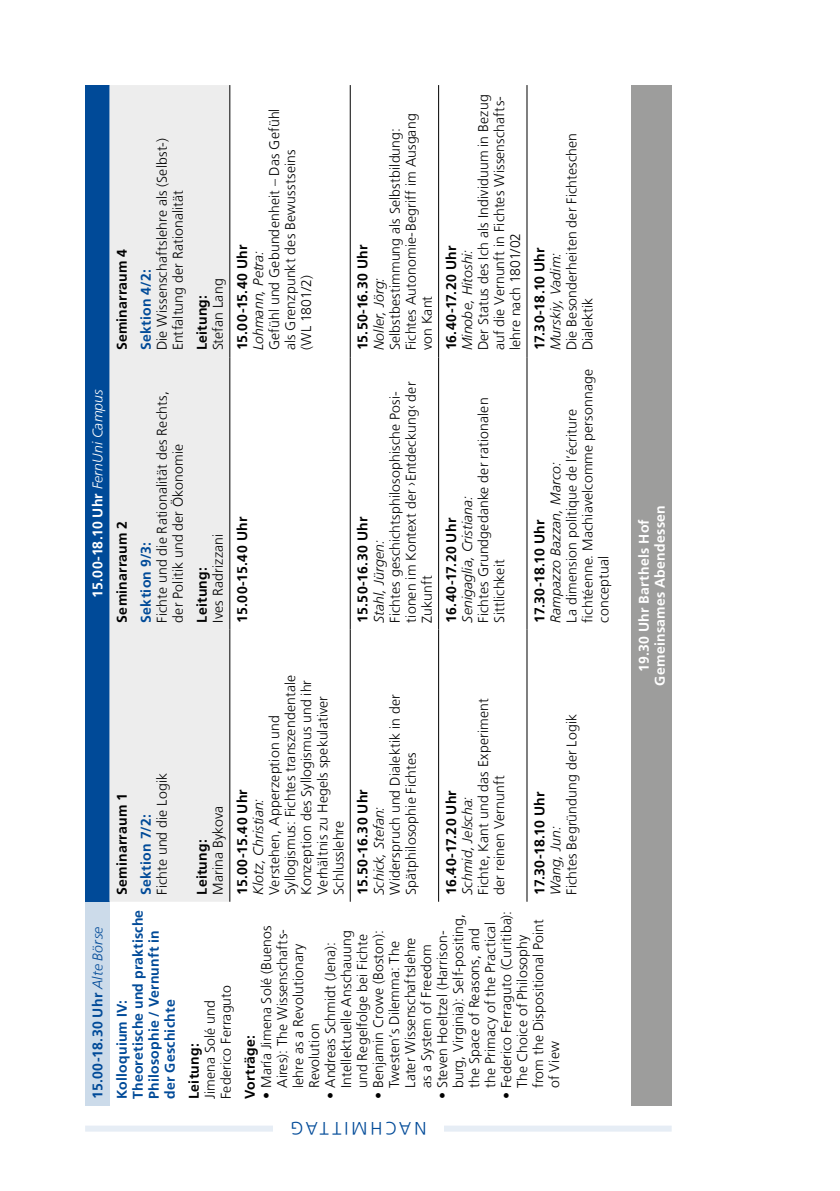
<style>
.page{position:relative;width:840px;height:1191px;background:#fff}
.page>*{position:absolute;margin:0;border:0;box-sizing:border-box;transform-origin:0 0}
.Subheadline{font:300 18px "Frutiger LT Com";letter-spacing:.165em;color:#004a98}
.Fließtext{font:300 14px/16px "Frutiger LT Com";letter-spacing:.01em;color:#000}
.Fließtext-2{font:700 14px "Frutiger LT Com";letter-spacing:.015em;color:#000}
.Fließtext-3{font:italic 300 14px "Frutiger LT Com";letter-spacing:.01em;color:#000}
.Fließtext-4{font:700 14px/16px "Frutiger LT Com";letter-spacing:.015em;color:#004a98}
.Fließtext-5{font:700 14px "Frutiger LT Com";letter-spacing:.02em;color:#fff}
.s1{font-weight:300;font-style:italic}
</style>
<div class="page">
<div style="left:85px;top:901px;width:24px;height:205px;background:#ccdbea"></div>
<div style="left:85px;top:85px;width:24px;height:816px;background:#004a98"></div>
<svg style="left:109px;top:85px;width:120px;height:816px;background:#d8dee5"></svg>
<div style="left:631px;top:85px;width:40px;height:1021px;background:#9d9d9c"></div>
<hr style="left:229px;top:629px;width:1px;height:272px;background:#000">
<hr style="left:229px;top:357px;width:1px;height:272px;background:#000">
<hr style="left:229px;top:85px;width:1px;height:272px;background:#000">
<hr style="left:350px;top:629px;width:1px;height:272px;background:#000">
<hr style="left:350px;top:357px;width:1px;height:272px;background:#000">
<hr style="left:350px;top:85px;width:1px;height:272px;background:#000">
<hr style="left:438px;top:629px;width:1px;height:272px;background:#000">
<hr style="left:438px;top:357px;width:1px;height:272px;background:#000">
<hr style="left:438px;top:85px;width:1px;height:272px;background:#000">
<hr style="left:526px;top:629px;width:1px;height:272px;background:#000">
<hr style="left:526px;top:357px;width:1px;height:272px;background:#000">
<hr style="left:526px;top:85px;width:1px;height:272px;background:#000">
<div style="left:85px;top:1125px;width:586px;height:6px;background:#e6edf5"></div>
<div style="left:273px;top:1114px;width:170px;height:28px;background:#fff"></div>
<p class="Fließtext-2" style="left:114px;top:350px;width:103px;rotate:-90deg">Seminarraum 4</p>
<p class="Fließtext" style="left:154px;top:350px;width:214px;rotate:-90deg">Die Wissenschaftslehre als (Selbst-)<br>Entfaltung der Rationalität</p>
<p class="Fließtext-4" style="left:138px;top:350px;width:83px;rotate:-90deg">Sektion 4/2:</p>
<p class="Fließtext" style="left:210px;top:350px;width:73px;rotate:-90deg">Stefan Lang</p>
<p class="Fließtext-2" style="left:194px;top:350px;width:57px;rotate:-90deg">Leitung:</p>
<p class="Fließtext" style="left:266px;top:350px;width:243px;rotate:-90deg">Gefühl und Gebundenheit – Das Gefühl als Grenzpunkt des Bewusstseins<br>(WL 1801/2)</p>
<p class="Fließtext-2" style="left:234px;top:350px;width:107px;rotate:-90deg">15.00-15.40 Uhr</p>
<p class="Fließtext-3" style="left:250px;top:350px;width:101px;rotate:-90deg">Lohmann, Petra:</p>
<p class="Fließtext-5" style="left:89px;top:597px;width:210px;rotate:-90deg">15.00-18.10 Uhr <span class="s1">FernUni Campus</span></p>
<p class="Fließtext-2" style="left:114px;top:622px;width:103px;rotate:-90deg">Seminarraum 2</p>
<p class="Fließtext" style="left:154px;top:622px;width:233px;rotate:-90deg">Fichte und die Rationalität des Rechts, der Politik und der Ökonomie</p>
<p class="Fließtext-4" style="left:138px;top:622px;width:82px;rotate:-90deg">Sektion 9/3:</p>
<p class="Fließtext" style="left:210px;top:622px;width:90px;rotate:-90deg">Ives Radrizzani</p>
<p class="Fließtext-2" style="left:194px;top:622px;width:57px;rotate:-90deg">Leitung:</p>
<p class="Fließtext-2" style="left:234px;top:622px;width:107px;rotate:-90deg">15.00-15.40 Uhr</p>
<p class="Fließtext" style="left:387px;top:350px;width:238px;rotate:-90deg">Selbstbestimmung als Selbstbildung:<br>Fichtes Autonomie-Begriff im Ausgang von Kant</p>
<p class="Fließtext-2" style="left:354px;top:350px;width:107px;rotate:-90deg">15.50-16.30 Uhr</p>
<p class="Fließtext-3" style="left:370px;top:350px;width:74px;rotate:-90deg">Noller, Jörg:</p>
<p class="Fließtext" style="left:387px;top:622px;width:242px;rotate:-90deg">Fichtes geschichtsphilosophische Posi&shy;tionen im Kontext der ›Entdeckung‹ der<br>Zukunft</p>
<p class="Fließtext-2" style="left:354px;top:622px;width:107px;rotate:-90deg">15.50-16.30 Uhr</p>
<p class="Fließtext-3" style="left:370px;top:622px;width:84px;rotate:-90deg">Stahl, Jürgen:</p>
<p class="Fließtext" style="left:475px;top:350px;width:257px;text-align:justify;rotate:-90deg">Der Status des Ich als Individuum in Bezug auf die Vernunft in Fichtes Wissenschafts&shy;lehre nach 1801/02</p>
<p class="Fließtext-2" style="left:442px;top:350px;width:106px;rotate:-90deg">16.40-17.20 Uhr</p>
<p class="Fließtext-3" style="left:458px;top:350px;width:102px;rotate:-90deg">Minobe, Hitoshi:</p>
<p class="Fließtext" style="left:475px;top:622px;width:226px;rotate:-90deg">Fichtes Grundgedanke der rationalen<br>Sittlichkeit</p>
<p class="Fließtext-3" style="left:458px;top:622px;width:128px;rotate:-90deg">Senigaglia, Cristiana:</p>
<p class="Fließtext-2" style="left:442px;top:622px;width:106px;rotate:-90deg">16.40-17.20 Uhr</p>
<p class="Fließtext" style="left:563px;top:350px;width:219px;rotate:-90deg">Die Besonderheiten der Fichteschen<br>Dialektik</p>
<p class="Fließtext-2" style="left:531px;top:350px;width:105px;rotate:-90deg">17.30-18.10 Uhr</p>
<p class="Fließtext-3" style="left:547px;top:350px;width:99px;rotate:-90deg">Murskiy, Vadim:</p>
<p class="Fließtext" style="left:563px;top:622px;width:255px;rotate:-90deg">La dimension politique de l’écriture fichtéenne. Machiavelcomme personnage conceptual</p>
<p class="Fließtext-3" style="left:547px;top:622px;width:162px;rotate:-90deg">Rampazzo Bazzan, Marco:</p>
<p class="Fließtext-2" style="left:531px;top:622px;width:105px;rotate:-90deg">17.30-18.10 Uhr</p>
<p class="Fließtext-4" style="left:90px;top:1099px;width:174px;rotate:-90deg">15.00-18.30 Uhr <span class="s1">Alte Börse</span></p>
<p class="Fließtext-2" style="left:114px;top:895px;width:103px;rotate:-90deg">Seminarraum 1</p>
<p class="Fließtext" style="left:154px;top:895px;width:123px;rotate:-90deg">Fichte und die Logik</p>
<p class="Fließtext-4" style="left:138px;top:895px;width:82px;rotate:-90deg">Sektion 7/2:</p>
<p class="Fließtext-4" style="left:130px;top:1099px;width:191px;rotate:-90deg">Theoretische und praktische<br>Philosophie / Vernunft in der Geschichte</p>
<p class="Fließtext-4" style="left:114px;top:1099px;width:101px;rotate:-90deg">Kolloquium IV:</p>
<p class="Fließtext" style="left:210px;top:895px;width:91px;rotate:-90deg">Marina Bykova</p>
<p class="Fließtext-2" style="left:194px;top:895px;width:57px;rotate:-90deg">Leitung:</p>
<p class="Fließtext" style="left:266px;top:895px;width:221px;rotate:-90deg">Verstehen, Apperzeption und<br>Syllogismus: Fichtes transzendentale<br>Konzeption des Syllogismus und ihr<br>Verhältnis zu Hegels spekulativer<br>Schlusslehre</p>
<p class="Fließtext-2" style="left:234px;top:895px;width:107px;rotate:-90deg">15.00-15.40 Uhr</p>
<p class="Fließtext-3" style="left:250px;top:895px;width:98px;rotate:-90deg">Klotz, Christian:</p>
<p class="Fließtext" style="left:387px;top:895px;width:202px;rotate:-90deg">Widerspruch und Dialektik in der<br>Spätphilosophie Fichtes</p>
<p class="Fließtext-2" style="left:354px;top:895px;width:107px;rotate:-90deg">15.50-16.30 Uhr</p>
<p class="Fließtext-3" style="left:370px;top:895px;width:90px;rotate:-90deg">Schick, Stefan:</p>
<p class="Fließtext" style="left:475px;top:895px;width:198px;rotate:-90deg">Fichte, Kant und das Experiment der reinen Vernunft</p>
<p class="Fließtext-2" style="left:442px;top:895px;width:106px;rotate:-90deg">16.40-17.20 Uhr</p>
<p class="Fließtext-3" style="left:458px;top:895px;width:100px;rotate:-90deg">Schmid, Jelscha:</p>
<p class="Fließtext" style="left:563px;top:895px;width:182px;rotate:-90deg">Fichtes Begründung der Logik</p>
<p class="Fließtext-2" style="left:531px;top:895px;width:105px;rotate:-90deg">17.30-18.10 Uhr</p>
<p class="Fließtext-3" style="left:547px;top:895px;width:70px;rotate:-90deg">Wang, Jun:</p>
<p class="Fließtext" style="left:202px;top:1099px;width:115px;rotate:-90deg">Jimena Solé und<br>Federico Ferraguto</p>
<p class="Fließtext-2" style="left:186px;top:1099px;width:57px;rotate:-90deg">Leitung:</p>
<p class="Fließtext" style="left:434px;top:1088px;width:176px;text-indent:-11px;rotate:-90deg">• Steven Hoeltzel (Harrison&shy;burg, Virginia): Self-positing, the Space of Reasons, and the Primacy of the Practical</p>
<p class="Fließtext" style="left:498px;top:1088px;width:179px;text-indent:-11px;rotate:-90deg">• Federico Ferraguto (Curitiba):<br>The Choice of Philosophy from the Dispositional Point of View</p>
<p class="Fließtext" style="left:258px;top:1088px;width:164px;text-indent:-11px;rotate:-90deg">• María Jimena Solé (Buenos<br>Aires): The Wissenschafts&shy;lehre as a Revolutionary<br>Revolution</p>
<p class="Fließtext" style="left:322px;top:1088px;width:159px;text-indent:-11px;rotate:-90deg">• Andreas Schmidt (Jena):<br>Intellektuelle Anschauung und Regelfolge bei Fichte</p>
<p class="Fließtext" style="left:370px;top:1099px;width:170px;text-align:center;rotate:-90deg">• Benjamin Crowe (Boston):<br>Twesten’s Dilemma: The<br>Later Wissenschaftslehre<br>as a System of Freedom</p>
<p class="Fließtext-2" style="left:242px;top:1099px;width:65px;rotate:-90deg">Vorträge:</p>
<p class="Subheadline" style="left:426px;top:1138px;width:137px;rotate:-180deg">NACHMITTAG</p>
<p class="Fließtext-5" style="left:651px;top:685px;width:182px;rotate:-90deg">Gemeinsames Abendessen</p>
<p class="Fließtext-5" style="left:635px;top:672px;width:154px;rotate:-90deg">19.30 Uhr Barthels Hof</p>
</div>
